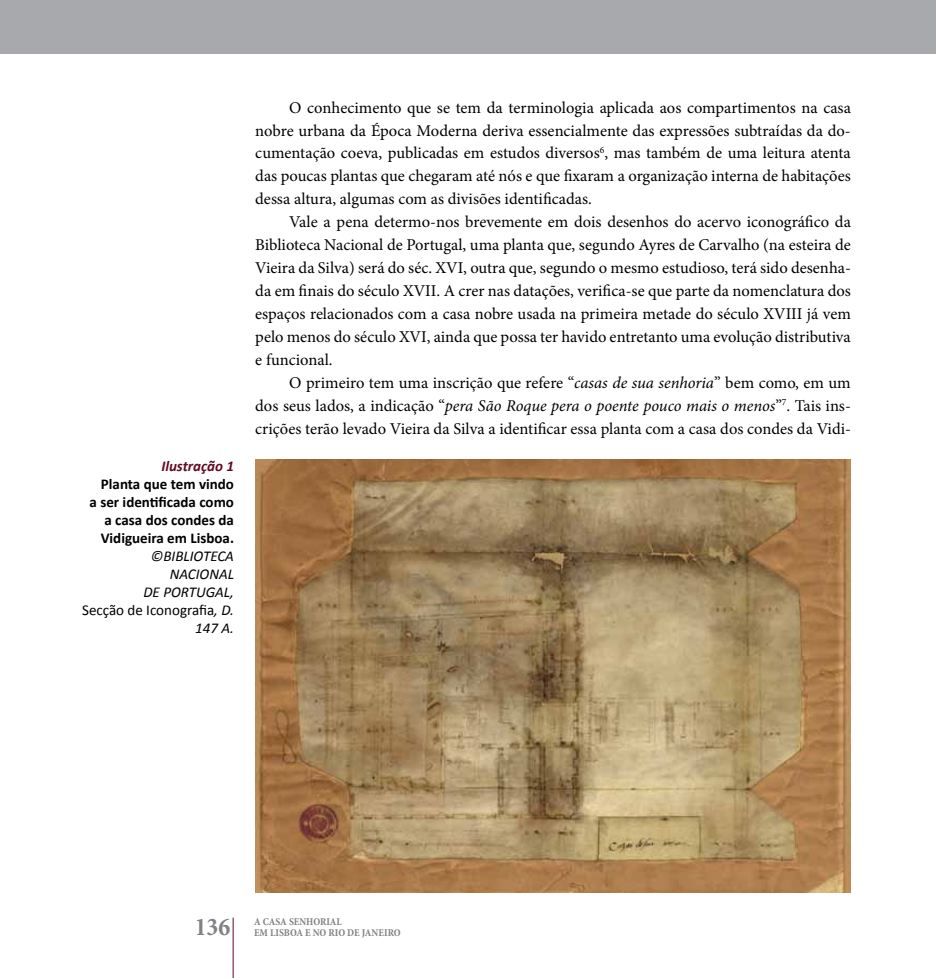
<style>
.page{position:relative;width:936px;height:978px;background:#fff}
.page>*{position:absolute;margin:0;border:0;box-sizing:border-box;transform-origin:0 0}
.t1{font:700 condensed 25.5px "Minion Pro";color:#808285}
.t2{font:16.5px "Minion Pro";color:#000}
.t3{font:italic 16.5px "Minion Pro";letter-spacing:-.005em;color:#000}
.t4{font:700 15px/18px "Calibri";color:#000;text-align:right}
.t5{font:700 condensed 10.5px "Minion Pro";color:#808285}
.s1{font-style:italic;color:#610b1e}
.s2{font-weight:400;font-style:italic}
.s3{font-weight:400}
.s4{font-style:italic}
.s5{font-style:normal}
</style>
<div class="page">
<div style="left:0;top:0;width:935px;height:53px;background:#a7a9ac"></div>
<hr style="left:233px;top:918px;width:1px;height:60px;background:#610b1e">
<img style="left:255px;top:459px;width:595px;height:434px">
<p class="t4" style="left:82px;top:456px;width:153px"><span class="s1">Ilustração 1<br></span>Planta que tem vindo<br>a ser identificada como a casa dos condes da<br>Vidigueira em Lisboa. <span class="s2">©BIBLIOTECA<br>NACIONAL<br>DE PORTUGAL,<br></span><span class="s3">Secção de Iconografia</span><span class="s2">, D.<br>147 A.</span></p>
<p class="t2" style="left:289px;top:96px;width:563px">O conhecimento que se tem da terminologia aplicada aos compartimentos na casa</p>
<p class="t2" style="left:255px;top:119px;width:597px">nobre urbana da Época Moderna deriva essencialmente das expressões subtraídas da do-</p>
<p class="t2" style="left:255px;top:142px;width:597px">cumentação coeva, publicadas em estudos diversos<sup>6</sup>, mas também de uma leitura atenta</p>
<p class="t2" style="left:255px;top:165px;width:597px">das poucas plantas que chegaram até nós e que fixaram a organização interna de habitações</p>
<p class="t2" style="left:255px;top:188px;width:338px">dessa altura, algumas com as divisões identificadas.</p>
<p class="t2" style="left:289px;top:211px;width:563px">Vale a pena determo-nos brevemente em dois desenhos do acervo iconográfico da</p>
<p class="t2" style="left:255px;top:234px;width:597px">Biblioteca Nacional de Portugal, uma planta que, segundo Ayres de Carvalho (na esteira de</p>
<p class="t2" style="left:255px;top:257px;width:597px">Vieira da Silva) será do séc. XVI, outra que, segundo o mesmo estudioso, terá sido desenha-</p>
<p class="t2" style="left:255px;top:280px;width:597px">da em finais do século XVII. A crer nas datações, verifica-se que parte da nomenclatura dos</p>
<p class="t2" style="left:255px;top:303px;width:597px">espaços relacionados com a casa nobre usada na primeira metade do século XVIII já vem</p>
<p class="t2" style="left:255px;top:326px;width:597px">pelo menos do século XVI, ainda que possa ter havido entretanto uma evolução distributiva</p>
<p class="t2" style="left:255px;top:349px;width:79px">e funcional.</p>
<p class="t2" style="left:289px;top:372px;width:563px">O primeiro tem uma inscrição que refere “<span class="s4">casas de sua senhoria</span>” bem como, em um</p>
<p class="t3" style="left:255px;top:394px;width:597px"><span class="s5">dos seus lados, a indicação “</span>pera São Roque pera o poente pouco mais o menos<span class="s5">”</span><sup>7</sup><span class="s5">. Tais ins-</span></p>
<p class="t2" style="left:255px;top:418px;width:597px">crições terão levado Vieira da Silva a identificar essa planta com a casa dos condes da Vidi-</p>
<p class="t5" style="left:254px;top:915px;width:89px">A CASA SENHORIAL</p>
<p class="t1" style="left:195px;top:909px;width:37px">136</p>
<p class="t5" style="left:254px;top:925px;width:148px">EM LISBOA E NO RIO DE JANEIRO</p>
</div>
